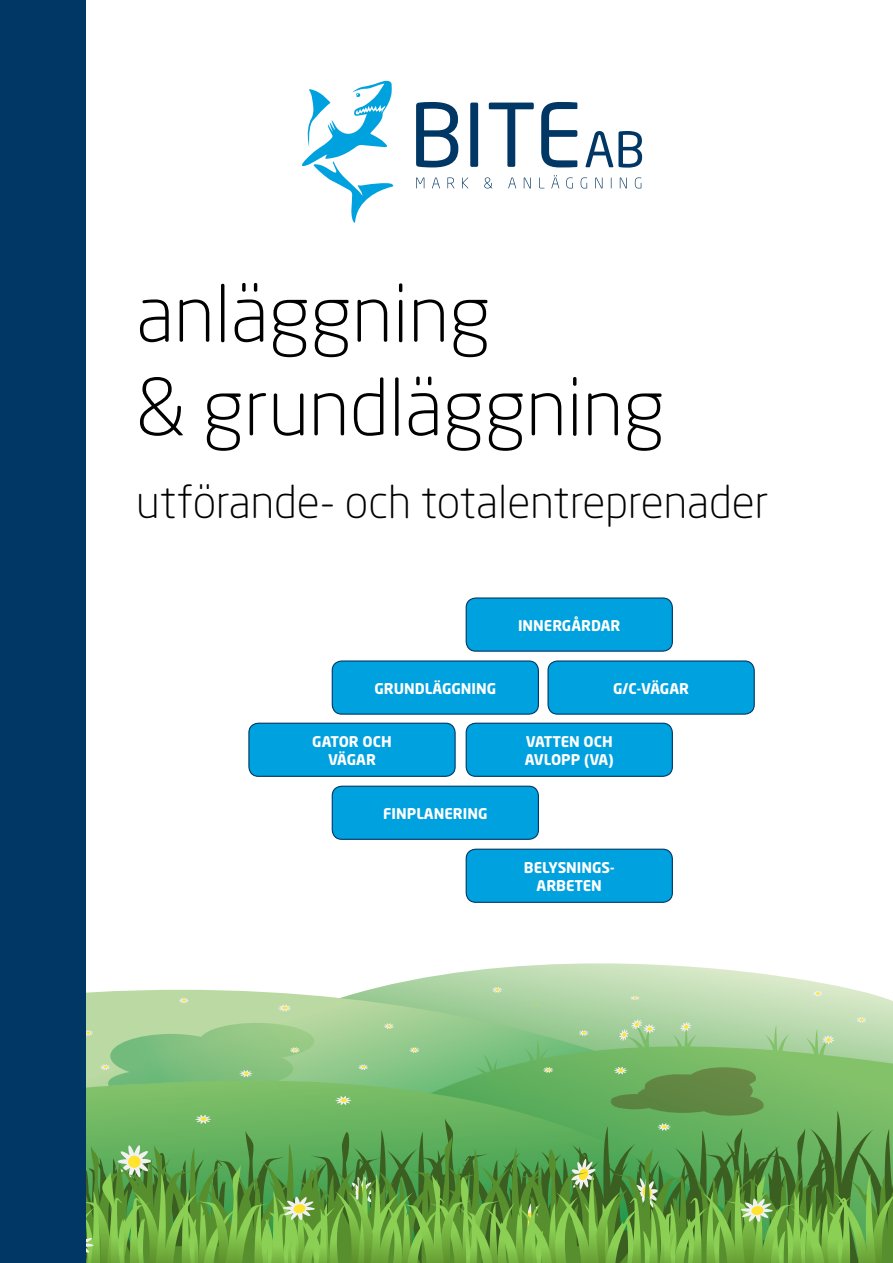
<style>
.page{position:relative;width:893px;height:1263px;background:#fff}
.page>*{position:absolute;margin:0;border:0;box-sizing:border-box;transform-origin:0 0}
.t1{font:300 78px/93.6px "Neo Sans Std";color:#000}
.t2{font:300 45px "Neo Sans Std";color:#000}
.t3{font:700 14.7px/17.5px "Neo Sans Std";color:#fff;text-align:center}
</style>
<div class="page">
<svg style="left:159px;top:963px;width:734px;height:60px"></svg>
<svg style="left:85px;top:990px;width:688px;height:90px;background:#b4d6a5"></svg>
<svg style="left:314px;top:1023px;width:579px;height:88px;background:#8cc581"></svg>
<svg style="left:85px;top:1080px;width:705px;height:31px;background:#70b765"></svg>
<svg style="left:85px;top:1111px;width:808px;height:17px;background:#6ab461"></svg>
<svg style="left:335px;top:1096px;width:17px;height:9px"></svg>
<svg style="left:195px;top:1114px;width:17px;height:10px"></svg>
<svg style="left:611px;top:1066px;width:153px;height:50px;background:#66974e"></svg>
<svg style="left:657px;top:1123px;width:14px;height:5px"></svg>
<svg style="left:383px;top:1023px;width:11px;height:6px"></svg>
<svg style="left:178px;top:997px;width:11px;height:7px"></svg>
<svg style="left:358px;top:1064px;width:11px;height:6px"></svg>
<svg style="left:409px;top:1047px;width:11px;height:6px"></svg>
<svg style="left:85px;top:1030px;width:9px;height:6px"></svg>
<svg style="left:578px;top:1030px;width:11px;height:6px"></svg>
<svg style="left:629px;top:996px;width:12px;height:4px"></svg>
<svg style="left:85px;top:1128px;width:808px;height:16px;background:#62ad5c"></svg>
<svg style="left:85px;top:1144px;width:808px;height:119px;background:#619f43"></svg>
<svg style="left:619px;top:1019px;width:37px;height:22px"></svg>
<svg style="left:680px;top:1021px;width:12px;height:11px"></svg>
<svg style="left:822px;top:1035px;width:13px;height:9px"></svg>
<svg style="left:491px;top:987px;width:12px;height:6px"></svg>
<svg style="left:812px;top:990px;width:11px;height:7px"></svg>
<svg style="left:856px;top:1017px;width:11px;height:6px"></svg>
<svg style="left:542px;top:1067px;width:12px;height:6px"></svg>
<svg style="left:277px;top:1004px;width:15px;height:8px"></svg>
<svg style="left:100px;top:1023px;width:214px;height:63px;background:#8fc686"></svg>
<div style="left:0;top:0;width:85px;height:1263px;background:#003764"></div>
<svg style="left:302px;top:81px;width:91px;height:142px"></svg>
<svg style="left:416px;top:102px;width:42px;height:65px"></svg>
<div style="left:470px;top:103px;width:8px;height:64px;background:#003764;border-radius:2px"></div>
<svg style="left:489px;top:103px;width:45px;height:64px"></svg>
<svg style="left:541px;top:102px;width:36px;height:65px"></svg>
<svg style="left:416px;top:177px;width:8px;height:11px"></svg>
<svg style="left:432px;top:177px;width:8px;height:11px"></svg>
<svg style="left:447px;top:177px;width:7px;height:11px"></svg>
<svg style="left:462px;top:177px;width:6px;height:11px"></svg>
<svg style="left:484px;top:177px;width:8px;height:11px"></svg>
<svg style="left:508px;top:177px;width:8px;height:11px"></svg>
<svg style="left:524px;top:177px;width:7px;height:11px"></svg>
<svg style="left:539px;top:178px;width:5px;height:10px"></svg>
<svg style="left:551px;top:175px;width:8px;height:13px"></svg>
<svg style="left:566px;top:177px;width:7px;height:11px"></svg>
<svg style="left:581px;top:177px;width:6px;height:11px"></svg>
<svg style="left:595px;top:177px;width:7px;height:11px"></svg>
<svg style="left:620px;top:177px;width:7px;height:11px"></svg>
<svg style="left:635px;top:177px;width:6px;height:11px"></svg>
<svg style="left:585px;top:131px;width:57px;height:37px"></svg>
<div style="left:249px;top:723px;width:206px;height:53px;background:#00a1df;border-radius:10px"></div>
<div style="left:248px;top:723px;width:208px;height:54px;border:1px solid #003764;border-radius:10px"></div>
<div style="left:332px;top:786px;width:206px;height:53px;background:#00a1df;border-radius:10px"></div>
<div style="left:332px;top:786px;width:207px;height:54px;border:1px solid #003764;border-radius:10px"></div>
<div style="left:332px;top:661px;width:206px;height:53px;background:#00a1df;border-radius:10px"></div>
<div style="left:332px;top:660px;width:207px;height:55px;border:1px solid #003764;border-radius:10px"></div>
<div style="left:466px;top:598px;width:206px;height:53px;background:#00a1df;border-radius:10px"></div>
<div style="left:466px;top:597px;width:207px;height:55px;border:1px solid #003764;border-radius:10px"></div>
<div style="left:466px;top:723px;width:206px;height:53px;background:#00a1df;border-radius:10px"></div>
<div style="left:466px;top:723px;width:207px;height:54px;border:1px solid #003764;border-radius:10px"></div>
<div style="left:548px;top:661px;width:206px;height:53px;background:#00a1df;border-radius:10px"></div>
<div style="left:547px;top:660px;width:208px;height:55px;border:1px solid #003764;border-radius:10px"></div>
<div style="left:466px;top:849px;width:206px;height:53px;background:#00a1df;border-radius:10px"></div>
<div style="left:466px;top:849px;width:207px;height:54px;border:1px solid #003764;border-radius:10px"></div>
<h1 class="t1" style="left:136px;top:266px;width:530px">anläggning<br>&amp; grundläggning</h1>
<h2 class="t2" style="left:136px;top:475px;width:634px">utförande- och totalentreprenader</h2>
<p class="t3" style="left:374px;top:679px;width:123px">GRUNDLÄGGNING</p>
<p class="t3" style="left:312px;top:733px;width:81px">GATOR OCH<br>VÄGAR</p>
<p class="t3" style="left:383px;top:804px;width:106px">FINPLANERING</p>
<p class="t3" style="left:518px;top:616px;width:104px">INNERGÅRDAR</p>
<p class="t3" style="left:613px;top:679px;width:77px">G/C-VÄGAR</p>
<p class="t3" style="left:525px;top:733px;width:90px;text-align:left">VATTEN OCH<br>AVLOPP (VA)</p>
<p class="t3" style="left:524px;top:859px;width:92px">BELYSNINGS-<br>ARBETEN</p>
</div>
